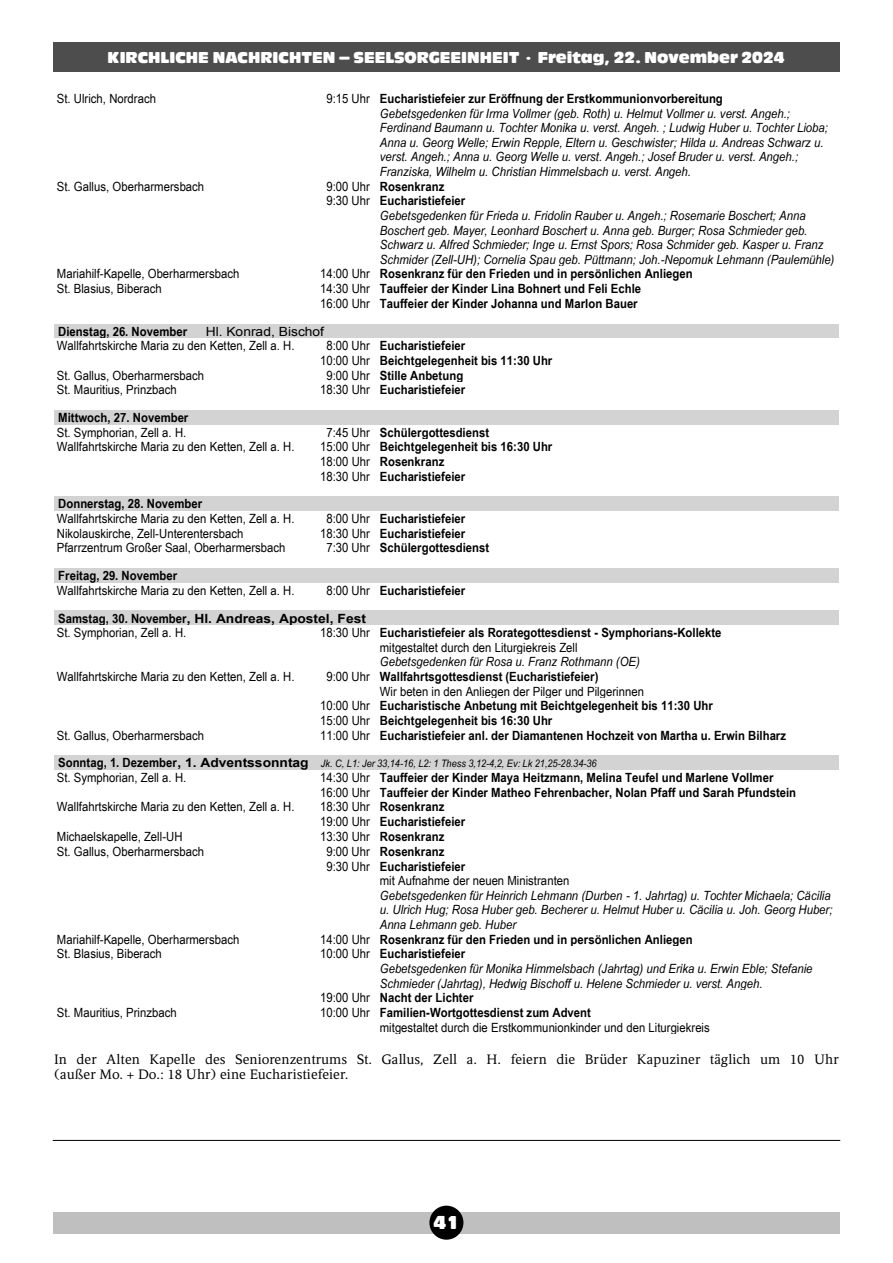
<style>
.page{position:relative;width:893px;height:1263px;background:#fff}
.page>*{position:absolute;margin:0;border:0;box-sizing:border-box;transform-origin:0 0}
.t1{font:19.5px "Antique Olive T Compact Ro 1";color:#fff}
.t2{font:16.5px "Antique Olive T Compact Ro 1";color:#fff}
.t3{font:13.65px/14.4px "Schwabo Serif";color:#000}
.t4{font:700 12.75px/14.5px "Arial Narrow";color:#000;scale:1.09 1}
.t5{font:italic 12.75px/14.7px "Arial Narrow";color:#000;scale:1.09 1}
.t6{font:12.75px/14.5px "Arial Narrow";color:#000;scale:1.09 1}
.t7{font:italic 10.2px "Arial Narrow";letter-spacing:.005em;color:#000;scale:1.09 1}
.s1{font-style:normal}
.s2{font-weight:700;font-style:normal}
.s3{font-weight:400}
.s4{font-family:"Arial"}
.s5{font-weight:700}
.s6{font-weight:400;font-style:italic}
.s7{font-weight:700;font-style:normal;font-size:12.75px}
.s8{font-family:"Arial";font-weight:700;font-style:normal;font-size:12.75px}
</style>
<div class="page">
<div style="left:53px;top:1212px;width:786px;height:21px;background:#bfbfbf"></div>
<div style="left:429px;top:1206px;width:34px;height:34px;background:#000;border-radius:50%"></div>
<div style="left:53px;top:43px;width:786px;height:29px;background:#4d4d4d"></div>
<div style="left:54px;top:324px;width:785px;height:14px;background:#d3d3d3"></div>
<div style="left:54px;top:410px;width:785px;height:15px;background:#d3d3d3"></div>
<div style="left:54px;top:496px;width:785px;height:15px;background:#d3d3d3"></div>
<div style="left:54px;top:568px;width:785px;height:15px;background:#d3d3d3"></div>
<div style="left:54px;top:611px;width:785px;height:14px;background:#d3d3d3"></div>
<div style="left:54px;top:755px;width:785px;height:15px;background:#d3d3d3"></div>
<hr style="left:53px;top:1140px;width:787px;height:1px;background:#000">
<p class="t2" style="left:107px;top:51px;width:679px">KIRCHLICHE NACHRICHTEN – SEELSORGEEINHEIT · Freitag, 22. November 2024</p>
<p class="t6" style="left:57px;top:91px;width:92px">St. Ulrich, Nordrach</p>
<p class="t5" style="left:380px;top:91px;width:413px;text-indent:-53px"><span class="s1">9:15 Uhr</span> <span class="s2">Eucharistiefeier zur Eröffnung der Erstkommunionvorbereitung<br></span>Gebetsgedenken für Irma Vollmer (geb. Roth) u. Helmut Vollmer u. verst. Angeh.; Ferdinand Baumann u. Tochter Monika u. verst. Angeh. ; Ludwig Huber u. Tochter Lioba; Anna u. Georg Welle; Erwin Repple, Eltern u. Geschwister; Hilda u. Andreas Schwarz u. verst. Angeh.; Anna u. Georg Welle u. verst. Angeh.; Josef Bruder u. verst. Angeh.; Franziska, Wilhelm u. Christian Himmelsbach u. verst. Angeh.</p>
<p class="t6" style="left:57px;top:179px;width:137px">St. Gallus, Oberharmersbach</p>
<p class="t4" style="left:326px;top:179px;width:110px"><span class="s3">9:00 Uhr</span> Rosenkranz</p>
<p class="t4" style="left:326px;top:193px;width:129px"><span class="s3">9:30 Uhr</span> Eucharistiefeier</p>
<p class="t5" style="left:380px;top:208px;width:392px">Gebetsgedenken für Frieda u. Fridolin Rauber u. Angeh.; Rosemarie Boschert; Anna</p>
<p class="t5" style="left:380px;top:223px;width:394px">Boschert geb. Mayer, Leonhard Boschert u. Anna geb. Burger; Rosa Schmieder geb.</p>
<p class="t5" style="left:380px;top:237px;width:408px">Schwarz u. Alfred Schmieder; Inge u. Ernst Spors; Rosa Schmider geb. Kasper u. Franz</p>
<p class="t5" style="left:380px;top:252px;width:418px">Schmider (Zell-UH); Cornelia Spau geb. Püttmann; Joh.-Nepomuk Lehmann (Paulemühle)</p>
<p class="t6" style="left:57px;top:267px;width:169px">Mariahilf-Kapelle, Oberharmersbach</p>
<p class="t4" style="left:320px;top:267px;width:343px"><span class="s3">14:00 Uhr</span> Rosenkranz für den Frieden und in persönlichen Anliegen</p>
<p class="t6" style="left:57px;top:281px;width:98px">St. Blasius, Biberach</p>
<p class="t4" style="left:320px;top:281px;width:296px"><span class="s3">14:30 Uhr</span> Tauffeier der Kinder Lina Bohnert und Feli Echle<br><span class="s3">16:00 Uhr</span> Tauffeier der Kinder Johanna und Marlon Bauer</p>
<p class="t4" style="left:58px;top:324px;width:120px">Dienstag, 26. November</p>
<p class="t6" style="left:57px;top:324px;width:247px;text-indent:149px"><span class="s4">Hl. Konrad, Bischof<br></span>Wallfahrtskirche Maria zu den Ketten, Zell a. H.</p>
<p class="t4" style="left:320px;top:338px;width:214px;text-indent:6px"><span class="s3">8:00 Uhr</span> Eucharistiefeier<br><span class="s3">10:00 Uhr</span> Beichtgelegenheit bis 11:30 Uhr</p>
<p class="t6" style="left:57px;top:368px;width:137px">St. Gallus, Oberharmersbach</p>
<p class="t4" style="left:326px;top:368px;width:127px"><span class="s3">9:00 Uhr</span> Stille Anbetung</p>
<p class="t6" style="left:57px;top:382px;width:112px">St. Mauritius, Prinzbach</p>
<p class="t4" style="left:320px;top:382px;width:135px"><span class="s3">18:30 Uhr</span> Eucharistiefeier</p>
<p class="t6" style="left:57px;top:410px;width:122px"><span class="s5">Mittwoch, 27. November<br></span>St. Symphorian, Zell a. H.</p>
<p class="t4" style="left:326px;top:425px;width:151px"><span class="s3">7:45 Uhr</span> Schülergottesdienst</p>
<p class="t6" style="left:57px;top:439px;width:220px">Wallfahrtskirche Maria zu den Ketten, Zell a. H.</p>
<p class="t4" style="left:320px;top:439px;width:214px"><span class="s3">15:00 Uhr</span> Beichtgelegenheit bis 16:30 Uhr<br><span class="s3">18:00 Uhr</span> Rosenkranz<br><span class="s3">18:30 Uhr</span> Eucharistiefeier</p>
<p class="t6" style="left:57px;top:496px;width:220px"><span class="s5">Donnerstag, 28. November<br></span>Wallfahrtskirche Maria zu den Ketten, Zell a. H.</p>
<p class="t4" style="left:326px;top:511px;width:129px"><span class="s3">8:00 Uhr</span> Eucharistiefeier</p>
<p class="t6" style="left:57px;top:526px;width:172px">Nikolauskirche, Zell-Unterentersbach</p>
<p class="t4" style="left:320px;top:526px;width:135px"><span class="s3">18:30 Uhr</span> Eucharistiefeier</p>
<p class="t6" style="left:57px;top:540px;width:211px">Pfarrzentrum Großer Saal, Oberharmersbach</p>
<p class="t4" style="left:326px;top:540px;width:151px"><span class="s3">7:30 Uhr</span> Schülergottesdienst</p>
<p class="t6" style="left:57px;top:568px;width:220px"><span class="s5">Freitag, 29. November<br></span>Wallfahrtskirche Maria zu den Ketten, Zell a. H.</p>
<p class="t4" style="left:58px;top:576px;width:375px;line-height:27.9px;text-indent:268px"><span class="s3">8:00 Uhr</span> Eucharistiefeier<br>Samstag, 30. November<span class="s4">, Hl. Andreas, Apostel, Fest</span></p>
<p class="t6" style="left:57px;top:625px;width:120px">St. Symphorian, Zell a. H.</p>
<p class="t4" style="left:380px;top:625px;width:315px;text-indent:-60px"><span class="s3">18:30 Uhr</span> Eucharistiefeier als Rorategottesdienst - Symphorians-Kollekte <span class="s3">mitgestaltet durch den Liturgiekreis Zell<br></span><span class="s6">Gebetsgedenken für Rosa u. Franz Rothmann (OE)</span></p>
<p class="t6" style="left:57px;top:669px;width:220px">Wallfahrtskirche Maria zu den Ketten, Zell a. H.</p>
<p class="t4" style="left:326px;top:669px;width:251px"><span class="s3">9:00 Uhr</span> Wallfahrtsgottesdienst (Eucharistiefeier)</p>
<p class="t6" style="left:380px;top:684px;width:244px">Wir beten in den Anliegen der Pilger und Pilgerinnen</p>
<p class="t4" style="left:320px;top:698px;width:362px"><span class="s3">10:00 Uhr</span> Eucharistische Anbetung mit Beichtgelegenheit bis 11:30 Uhr</p>
<p class="t4" style="left:320px;top:713px;width:214px"><span class="s3">15:00 Uhr</span> Beichtgelegenheit bis 16:30 Uhr</p>
<p class="t6" style="left:57px;top:728px;width:137px">St. Gallus, Oberharmersbach</p>
<p class="t4" style="left:320px;top:728px;width:429px"><span class="s3">11:00 Uhr</span> Eucharistiefeier anl. der Diamantenen Hochzeit von Martha u. Erwin Bilharz</p>
<p class="t7" style="left:58px;top:758px;width:495px"><span class="s7">Sonntag, 1. Dezember</span><span class="s8">, 1. Adventssonntag</span> Jk. C, L1: Jer 33,14-16, L2: 1 Thess 3,12-4,2, Ev: Lk 21,25-28.34-36</p>
<p class="t6" style="left:57px;top:770px;width:120px">St. Symphorian, Zell a. H.</p>
<p class="t4" style="left:320px;top:770px;width:438px"><span class="s3">14:30 Uhr</span> Tauffeier der Kinder Maya Heitzmann, Melina Teufel und Marlene Vollmer<br><span class="s3">16:00 Uhr</span> Tauffeier der Kinder Matheo Fehrenbacher, Nolan Pfaff und Sarah Pfundstein</p>
<p class="t6" style="left:57px;top:799px;width:220px">Wallfahrtskirche Maria zu den Ketten, Zell a. H.</p>
<p class="t4" style="left:320px;top:799px;width:135px"><span class="s3">18:30 Uhr</span> Rosenkranz<br><span class="s3">19:00 Uhr</span> Eucharistiefeier</p>
<p class="t6" style="left:57px;top:829px;width:117px">Michaelskapelle, Zell-UH</p>
<p class="t4" style="left:320px;top:829px;width:116px"><span class="s3">13:30 Uhr</span> Rosenkranz</p>
<p class="t6" style="left:57px;top:844px;width:137px">St. Gallus, Oberharmersbach</p>
<p class="t4" style="left:326px;top:844px;width:110px"><span class="s3">9:00 Uhr</span> Rosenkranz</p>
<p class="t4" style="left:326px;top:859px;width:129px"><span class="s3">9:30 Uhr</span> Eucharistiefeier</p>
<p class="t6" style="left:380px;top:873px;width:175px">mit Aufnahme der neuen Ministranten</p>
<p class="t5" style="left:380px;top:888px;width:415px">Gebetsgedenken für Heinrich Lehmann (Durben - 1. Jahrtag) u. Tochter Michaela; Cäcilia</p>
<p class="t5" style="left:380px;top:902px;width:417px">u. Ulrich Hug; Rosa Huber geb. Becherer u. Helmut Huber u. Cäcilia u. Joh. Georg Huber;</p>
<p class="t5" style="left:380px;top:917px;width:127px">Anna Lehmann geb. Huber</p>
<p class="t6" style="left:57px;top:932px;width:169px">Mariahilf-Kapelle, Oberharmersbach</p>
<p class="t4" style="left:320px;top:932px;width:343px"><span class="s3">14:00 Uhr</span> Rosenkranz für den Frieden und in persönlichen Anliegen</p>
<p class="t6" style="left:57px;top:946px;width:98px">St. Blasius, Biberach</p>
<p class="t4" style="left:320px;top:946px;width:135px"><span class="s3">10:00 Uhr</span> Eucharistiefeier</p>
<p class="t5" style="left:380px;top:961px;width:398px">Gebetsgedenken für Monika Himmelsbach (Jahrtag) und Erika u. Erwin Eble; Stefanie</p>
<p class="t5" style="left:380px;top:975px;width:353px">Schmieder (Jahrtag), Hedwig Bischoff u. Helene Schmieder u. verst. Angeh.</p>
<p class="t4" style="left:320px;top:990px;width:142px"><span class="s3">19:00 Uhr</span> Nacht der Lichter</p>
<p class="t6" style="left:57px;top:1005px;width:112px">St. Mauritius, Prinzbach</p>
<p class="t6" style="left:380px;top:1005px;width:304px;text-indent:-60px">10:00 Uhr <span class="s5">Familien-Wortgottesdienst zum Advent<br></span>mitgestaltet durch die Erstkommunionkinder und den Liturgiekreis</p>
<p class="t3" style="left:54px;top:1053px;width:786px">In der Alten Kapelle des Seniorenzentrums St. Gallus, Zell a. H. feiern die Brüder Kapuziner täglich um 10 Uhr (außer Mo. + Do.: 18 Uhr) eine Eucharistiefeier.</p>
<p class="t1" style="left:433px;top:1215px;width:27px">41</p>
</div>
